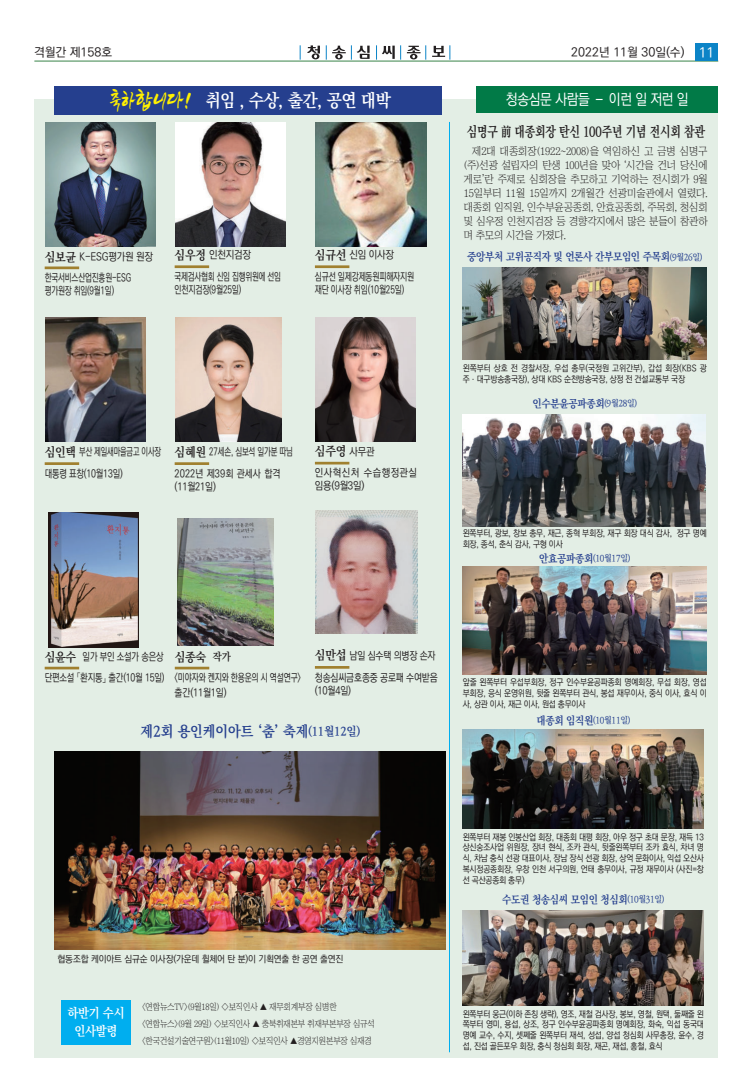
<style>
.page{position:relative;width:752px;height:1092px;background:#fff}
.page>*{position:absolute;margin:0;border:0;box-sizing:border-box;transform-origin:0 0}
.t1{font:700 18px "Ko Pub Batang";letter-spacing:-.025em;color:#fff;scale:.9 1}
.t2{font:700 15px "Ko Pub Batang";color:#253f8e;scale:.9 1}
.t3{font:500 15px "Ko Pub Dotum";letter-spacing:-.025em;color:#fff;scale:.9 1}
.t4{font:700 14px "Ko Pub Batang";letter-spacing:-.015em;color:#231f20;scale:.8 1}
.t5{font:700 13px/18px "Ko Pub Batang";letter-spacing:-.02em;color:#fff;text-align:center;scale:.9 1}
.t6{font:700 12.6px "Ko Pub Batang";color:#231f20;scale:.9 1}
.t7{font:500 12.3px "Ko Pub Dotum";color:#231f20}
.t8{font:700 11px "Ko Pub Batang";letter-spacing:-.03em;color:#253f8e;scale:.9 1}
.t9{font:10.8px/14px "Chosunilbo NM";letter-spacing:-.02em;color:#231f20;text-align:justify;scale:.95 1}
.t10{font:500 10.8px/21.8px "Ko Pub Dotum";letter-spacing:-.02em;color:#231f20;scale:.9 1}
.t11{font:500 10.8px/20.9px "Ko Pub Dotum";letter-spacing:-.02em;color:#231f20;scale:.8 1}
.t12{font:500 10.8px/13px "Ko Pub Dotum";letter-spacing:-.02em;color:#231f20;scale:.85 1}
.t13{font:500 10.8px/21.8px "Ko Pub Dotum";color:#231f20;scale:.72 1}
.t14{font:500 10.8px/21.8px "Ko Pub Dotum";letter-spacing:-.02em;color:#231f20;scale:.7 1}
.t15{font:500 10.8px "Ko Pub Dotum";letter-spacing:-.02em;color:#231f20;scale:.75 1}
.t16{font:500 10.8px/13px "Ko Pub Dotum";letter-spacing:.045em;color:#231f20;scale:.9 1}
.t17{font:500 10.8px "Ko Pub Dotum";letter-spacing:-.02em;color:#231f20;scale:.73 1}
.t18{font:500 9.5px "Ko Pub Dotum";letter-spacing:-.015em;color:#231f20;scale:.95 1}
.t19{font:500 9px/10.8px "Ko Pub Dotum";letter-spacing:-.025em;color:#231f20;text-align:justify;scale:.9 1}
.t20{font:9px/17px "Chosunilbo NM";letter-spacing:-.02em;color:#231f20;scale:.9 1}
.t21{font:500 9px "Ko Pub Batang";letter-spacing:-.03em;color:#253f8e;scale:.9 1}
.s1{font-size:14px;color:#fff}
.s2{font-family:"JS Arirang";font-weight:400;font-size:24px;color:#fff101}
.s3{font-family:"YDVYGO Std 13";font-weight:400}
.s4{font-family:"Ko Pub Batang";font-weight:700;font-size:12.6px}
.s5{font-family:"Ko Pub Dotum";font-weight:500;font-size:10.8px}
.s6{font-weight:500;font-size:9px}
.s7{font-weight:700;font-size:11px}
.s8{font-family:"Ko Pub Batang";font-weight:700}
.s9{font-size:12px}
</style>
<div class="page">
<svg style="left:307px;top:45px;width:13px;height:14px"></svg>
<hr style="left:34px;top:61px;width:683px;height:1px;background:#388449">
<svg style="left:300px;top:45px;width:1px;height:15px"></svg>
<svg style="left:326px;top:45px;width:19px;height:15px"></svg>
<svg style="left:351px;top:45px;width:18px;height:15px"></svg>
<svg style="left:376px;top:45px;width:18px;height:15px"></svg>
<svg style="left:400px;top:45px;width:26px;height:15px"></svg>
<svg style="left:432px;top:45px;width:18px;height:15px"></svg>
<div style="left:694px;top:44px;width:23px;height:17px;background:#0c84c7"></div>
<div style="left:34px;top:99px;width:683px;height:958px;background:#e3eee5"></div>
<div style="left:476px;top:86px;width:241px;height:27px;background:#017a47"></div>
<div style="left:54px;top:86px;width:387px;height:29px;background:#253f8e"></div>
<img style="left:48px;top:512px;width:90px;height:135px">
<img style="left:177px;top:518px;width:96px;height:127px">
<img style="left:45px;top:123px;width:111px;height:123px">
<img style="left:175px;top:317px;width:106px;height:124px">
<img style="left:315px;top:510px;width:102px;height:123px">
<hr style="left:45px;top:666px;width:34px;height:3px;background:#a0802f">
<hr style="left:175px;top:666px;width:34px;height:3px;background:#a0802f">
<hr style="left:315px;top:666px;width:34px;height:2px;background:#a0802f">
<img style="left:45px;top:317px;width:100px;height:124px">
<img style="left:315px;top:317px;width:100px;height:124px">
<hr style="left:315px;top:462px;width:34px;height:2px;background:#a0802f">
<hr style="left:174px;top:462px;width:35px;height:3px;background:#a0802f">
<hr style="left:45px;top:462px;width:34px;height:3px;background:#a0802f">
<img style="left:175px;top:123px;width:111px;height:123px">
<img style="left:315px;top:123px;width:111px;height:123px">
<hr style="left:45px;top:266px;width:34px;height:3px;background:#a0802f">
<hr style="left:174px;top:265px;width:35px;height:3px;background:#a0802f">
<hr style="left:315px;top:265px;width:34px;height:3px;background:#a0802f">
<div style="left:61px;top:1000px;width:69px;height:44px;background:#00aeef"></div>
<img style="left:54px;top:751px;width:391px;height:198px">
<img style="left:462px;top:414px;width:243px;height:112px">
<img style="left:462px;top:910px;width:241px;height:95px">
<img style="left:462px;top:268px;width:244px;height:91px">
<img style="left:462px;top:729px;width:241px;height:99px">
<img style="left:462px;top:566px;width:244px;height:108px">
<hr style="left:449px;top:122px;width:1px;height:930px;background:#00aeef">
<h3 class="t7" style="left:34px;top:46px;width:79px">격월간 제158호</h3>
<h3 class="t7" style="left:571px;top:46px;width:145px">2022년 11월 30일(수) <span class="s1">11</span></h3>
<h1 class="t1" style="left:110px;top:92px;width:313px"><span class="s2">축하합니다!</span> 취임 , 수상, 출간, 공연 대박</h1>
<h2 class="t3" style="left:505px;top:92px;width:204px">청송심문 사람들 <span class="s3">–</span> 이런 일 저런 일</h2>
<p class="t10" style="left:45px;top:247px;width:122px;line-height:20.9px"><span class="s4">심보균</span> K-ESG평가원 원장 한국서비스산업진흥원-ESG</p>
<p class="t17" style="left:45px;top:285px;width:96px">평가원장 취임(9월1일)</p>
<p class="t10" style="left:174px;top:244px;width:119px"><span class="s4">심우정</span> 인천지검장 국제검사협회 신임 집행위원에 선임</p>
<p class="t15" style="left:174px;top:284px;width:90px">인천지검장(9월25일)</p>
<p class="t10" style="left:315px;top:244px;width:112px"><span class="s4">심규선</span> 신임 이사장 심규선 일제강제동원피해자지원</p>
<p class="t15" style="left:315px;top:284px;width:120px">재단 이사장 취임(10월25일)</p>
<p class="t14" style="left:45px;top:441px;width:168px"><span class="s4">심인택</span> 부산 제일새마을금고 이사장 대통령 표창(10월13일)</p>
<p class="t13" style="left:174px;top:441px;width:166px"><span class="s4">심혜원</span> 27세손, 심보석 일가분 따님<br>2022년 제39회 관세사 합격</p>
<p class="t12" style="left:174px;top:480px;width:50px">(11월21일)</p>
<h3 class="t6" style="left:315px;top:445px;width:68px">심주영 <span class="s5">사무관</span></h3>
<p class="t16" style="left:315px;top:467px;width:115px">인사혁신처 수습행정관실 임용(9월3일)</p>
<h3 class="t4" style="left:466px;top:124px;width:299px">심명구 前 대종회장 탄신 100주년 기념 전시회 참관</h3>
<p class="t9" style="left:463px;top:144px;width:258px;text-indent:9px">제2대 대종회장(1922~2008)을 역임하신 고 금병 심명구 (주)선광 설립자의 탄생 100년을 맞아 ‘시간을 건너 당신에 게로’란 주제로 심회장을 추모하고 기억하는 전시회가 9월 15일부터 11월 15일까지 2개월간 선광미술관에서 열렸다. 대종회 임직원, 인수부윤공종회, 안효공종회, 주목회, 청심회 및 심우정 인천지검장 등 경향각지에서 많은 분들이 참관하 며 추모의 시간을 가졌다.</p>
<p class="t8" style="left:467px;top:251px;width:263px">중앙부처 고위공직자 및 언론사 간부모임인 주목회<span class="s6">(9월26일)</span></p>
<p class="t19" style="left:462px;top:363px;width:272px">왼쪽부터 상호 전 경찰서장, 우섭 총무(국정원 고위간부), 갑섭 회장(KBS 광 주ㆍ대구방송총국장), 상대 KBS 순천방송국장, 상정 전 건설교통부 국장</p>
<p class="t8" style="left:532px;top:398px;width:118px">인수분윤공파종회<span class="s6">(9월28일)</span></p>
<p class="t19" style="left:462px;top:528px;width:272px">왼쪽부터, 광보, 창보 총무, 재근, 종혁 부회장, 재구 회장 대식 감사, 정구 명예 회장, 종석, 춘식 감사, 구형 이사</p>
<p class="t21" style="left:539px;top:553px;width:102px"><span class="s7">안효공파종회</span>(10월17일)</p>
<p class="t11" style="left:45px;top:647px;width:322px"><span class="s4">심윤수</span> 일가 부인 소설가 송은상 <span class="s4">심종숙</span> <span class="s8">작가<br></span>단편소설 「환지통」 출간(10월 15일) &lt;미야자와 켄지와 한용운의 시 역설연구&gt;</p>
<p class="t12" style="left:174px;top:686px;width:63px">출간(11월1일)</p>
<p class="t12" style="left:315px;top:649px;width:143px"><span class="s4">심만섭</span> 남일 심수택 의병장 손자</p>
<p class="t12" style="left:315px;top:671px;width:146px">청송심씨금호종중 공로패 수여받음 (10월4일)</p>
<h2 class="t2" style="left:140px;top:723px;width:245px">제2회 용인케이아트 ‘춤’ 축제<span class="s9">(11월12일)</span></h2>
<p class="t19" style="left:462px;top:677px;width:272px">앞줄 왼쪽부터 우섭부회장, 정구 인수부윤공파종회 명예회장, 무섭 회장, 영섭 부회장, 응식 운영위원, 뒷줄 왼쪽부터 관식, 봉섭 재무이사, 중식 이사, 효식 이 사, 상관 이사, 재근 이사, 원섭 총무이사</p>
<p class="t21" style="left:536px;top:715px;width:106px"><span class="s7">대종회 임직원</span>(10월11일)</p>
<p class="t18" style="left:58px;top:954px;width:302px">협동조합 케이아트 심규순 이사장(가운데 휠체어 탄 분)이 기획연출 한 공연 출연진</p>
<h3 class="t5" style="left:67px;top:1004px;width:65px">하반기 수시 인사발령</h3>
<p class="t20" style="left:142px;top:998px;width:260px">&lt;연합뉴스TV&gt;(9월18일) ◇보직인사 ▲ 재무회계부장 심병한 &lt;연합뉴스&gt;(9월 29일) ◇보직인사 ▲ 충북취재본부 취재부본부장 심규석 &lt;한국건설기술연구원&gt;(11월10일) ◇보직인사 ▲경영지원본부장 심재경</p>
<p class="t19" style="left:462px;top:831px;width:269px">왼쪽부터 재봉 인봉산업 회장, 대종회 대평 회장, 아우 정구 초대 문장, 재득 13 상신숭조사업 위원장, 장녀 현식, 조카 관식, 뒷줄왼쪽부터 조카 효식, 차녀 명 식, 차남 충식 선광 대표이사, 장남 장식 선광 회장, 상억 문화이사, 익섭 오산사 복시정공종회장, 우창 인천 서구의원, 언태 총무이사, 규정 재무이사 (사진=창 선 곡산공종회 총무)</p>
<p class="t8" style="left:502px;top:893px;width:182px">수도권 청송심씨 모임인 청심회<span class="s6">(10월31일)</span></p>
<p class="t19" style="left:462px;top:1008px;width:269px">왼쪽부터 웅근(이하 존칭 생략), 영조, 재철 검사장, 봉보, 영철, 원택, 둘째줄 왼 쪽부터 영미, 용섭, 상조, 정구 인수부윤공파종회 명예회장, 화숙, 익섭 동국대 명예 교수, 수지, 셋쩨줄 왼쪽부터 재석, 성섭, 양섭 청심회 사무총장, 윤수, 경 섭, 진섭 골든포우 회장, 충식 청심회 회장, 재곤, 재섭, 홍철, 효식</p>
</div>
